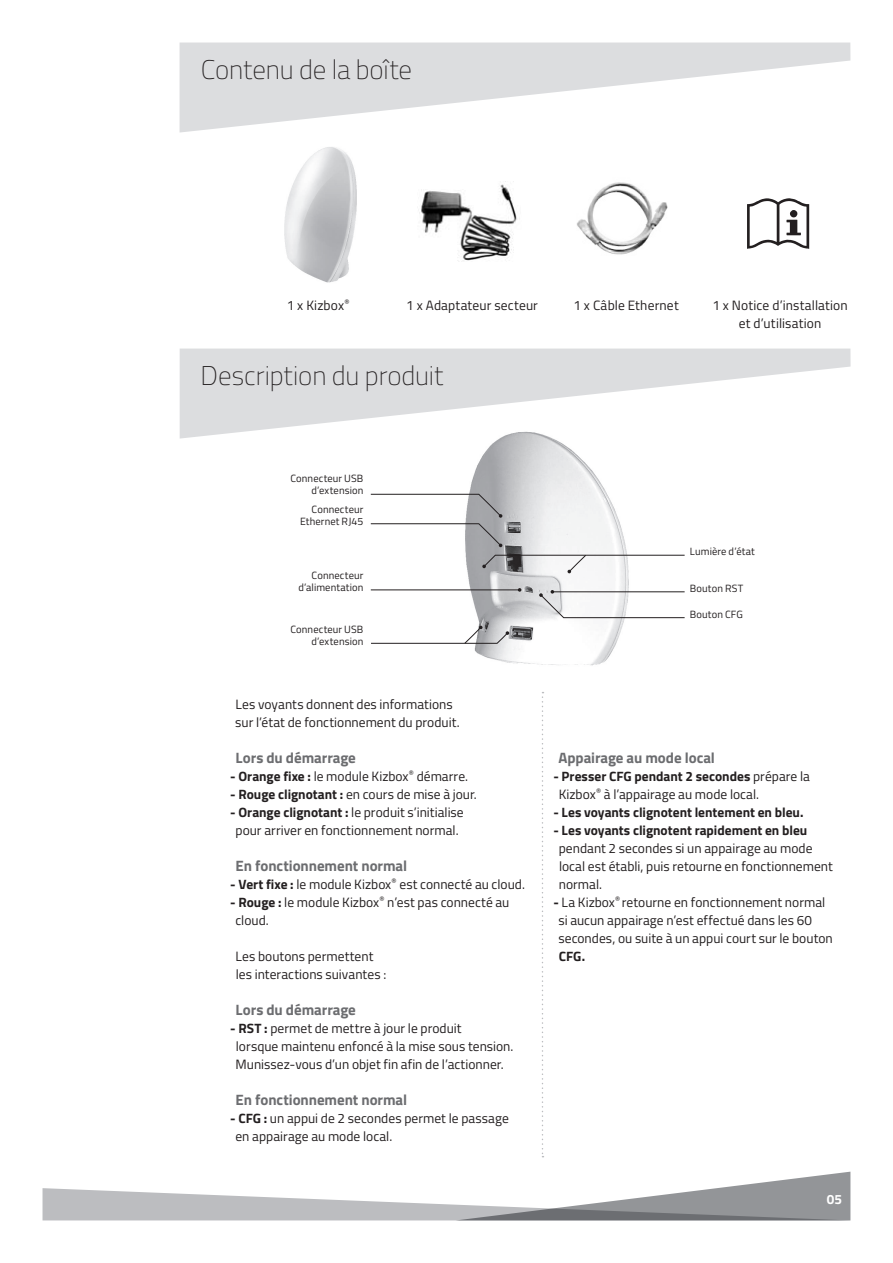
<style>
.page{position:relative;width:893px;height:1263px;background:#fff}
.page>*{position:absolute;margin:0;border:0;box-sizing:border-box;transform-origin:0 0}
.t1{font:100 27px "Titillium Web";letter-spacing:-.005em;color:#231f20}
.t2{font:700 15px "Titillium Web";letter-spacing:-.005em;color:#6c6d70}
.t3{font:13.5px/18px "Titillium Web";color:#231f20}
.t4{font:700 13.5px "Titillium Web";color:#231f20}
.t5{font:700 13.5px "Titillium Web";color:#fff}
.t6{font:10.5px/12px "Titillium Web";letter-spacing:.01em;color:#231f20;text-align:right}
.s1{font-weight:700}
</style>
<div class="page">
<svg style="left:180px;top:43px;width:670px;height:90px;fill:#dcdddf"></svg>
<svg style="left:180px;top:349px;width:670px;height:90px;fill:#dcdddf"></svg>
<svg style="left:43px;top:1172px;width:807px;height:48px"></svg>
<img style="left:284px;top:147px;width:73px;height:136px">
<img style="left:454px;top:423px;width:185px;height:243px">
<img style="left:419px;top:181px;width:98px;height:80px">
<img style="left:577px;top:182px;width:91px;height:73px">
<div style="left:598px;top:196px;width:43px;height:43px;background:#fff;border-radius:50%"></div>
<svg style="left:370px;top:494px;width:132px;height:53px"></svg>
<svg style="left:371px;top:626px;width:138px;height:18px"></svg>
<hr style="left:371px;top:590px;width:149px;height:1px;background:#231f20">
<svg style="left:539px;top:590px;width:146px;height:28px"></svg>
<svg style="left:482px;top:555px;width:203px;height:18px"></svg>
<svg style="left:747px;top:198px;width:62px;height:51px"></svg>
<svg style="left:542px;top:692px;width:1px;height:465px"></svg>
<h1 class="t1" style="left:201px;top:51px;width:213px">Contenu de la boîte</h1>
<p class="t3" style="left:287px;top:295px;width:64px">1 x Kizbox<sup>®</sup></p>
<p class="t3" style="left:406px;top:295px;width:133px">1 x Adaptateur secteur</p>
<p class="t3" style="left:573px;top:295px;width:107px">1 x Câble Ethernet</p>
<p class="t3" style="left:712px;top:295px;width:137px;text-align:center">1 x Notice d’installation et d’utilisation</p>
<h1 class="t1" style="left:201px;top:357px;width:244px">Description du produit</h1>
<p class="t6" style="left:290px;top:471px;width:74px">Connecteur USB d’extension</p>
<p class="t6" style="left:300px;top:503px;width:65px">Connecteur<br>Ethernet RJ45</p>
<p class="t6" style="left:298px;top:569px;width:67px">Connecteur d’alimentation</p>
<p class="t6" style="left:290px;top:622px;width:74px">Connecteur USB d’extension</p>
<p class="t3" style="left:235px;top:694px;width:226px">Les voyants donnent des informations sur l’état de fonctionnement du produit.</p>
<p class="t2" style="left:236px;top:746px;width:122px">Lors du démarrage</p>
<p class="t3" style="left:230px;top:766px;width:239px"><span class="s1">- Orange fixe :</span> le module Kizbox<sup>®</sup> démarre.</p>
<p class="t3" style="left:230px;top:784px;width:248px"><span class="s1">- Rouge clignotant :</span> en cours de mise à jour.</p>
<p class="t3" style="left:230px;top:802px;width:235px;text-align:center"><span class="s1">- Orange clignotant :</span> le produit s’initialise pour arriver en fonctionnement normal.</p>
<p class="t2" style="left:236px;top:854px;width:173px">En fonctionnement normal</p>
<p class="t3" style="left:230px;top:874px;width:296px"><span class="s1">- Vert fixe :</span> le module Kizbox<sup>®</sup> est connecté au cloud.</p>
<p class="t3" style="left:235px;top:892px;width:275px;text-indent:-5px"><span class="s1">- Rouge :</span> le module Kizbox<sup>®</sup> n’est pas connecté au cloud.</p>
<p class="t3" style="left:236px;top:946px;width:152px">Les boutons permettent les interactions suivantes :</p>
<p class="t2" style="left:236px;top:998px;width:122px">Lors du démarrage</p>
<p class="t3" style="left:236px;top:1018px;width:279px;text-indent:-5px"><span class="s1">- RST :</span> permet de mettre à jour le produit<br>lorsque maintenu enfoncé à la mise sous tension.<br>Munissez-vous d’un objet fin afin de l’actionner.</p>
<p class="t2" style="left:236px;top:1088px;width:173px">En fonctionnement normal</p>
<p class="t3" style="left:235px;top:1108px;width:275px;text-indent:-5px"><span class="s1">- CFG :</span> un appui de 2 secondes permet le passage en appairage au mode local.</p>
<p class="t6" style="left:690px;top:545px;width:66px">Lumière d’état</p>
<p class="t6" style="left:690px;top:582px;width:55px">Bouton RST</p>
<p class="t6" style="left:690px;top:608px;width:55px">Bouton CFG</p>
<p class="t2" style="left:558px;top:746px;width:158px">Appairage au mode local</p>
<p class="t3" style="left:559px;top:766px;width:253px;text-indent:-5px"><span class="s1">- Presser CFG pendant 2 secondes</span> prépare la<br>Kizbox<sup>®</sup> à l’appairage au mode local.</p>
<p class="t4" style="left:553px;top:801px;width:252px">- Les voyants clignotent lentement en bleu.</p>
<p class="t4" style="left:553px;top:819px;width:255px">- Les voyants clignotent rapidement en bleu</p>
<p class="t3" style="left:559px;top:838px;width:276px">pendant 2 secondes si un appairage au mode local est établi, puis retourne en fonctionnement normal.</p>
<p class="t3" style="left:558px;top:892px;width:276px;text-indent:-5px"><span class="s1">-</span> La Kizbox<sup>®</sup> retourne en fonctionnement normal si aucun appairage n’est effectué dans les 60 secondes, ou suite à un appui court sur le bouton</p>
<p class="t4" style="left:559px;top:945px;width:28px">CFG.</p>
<p class="t5" style="left:827px;top:1189px;width:17px">05</p>
</div>
